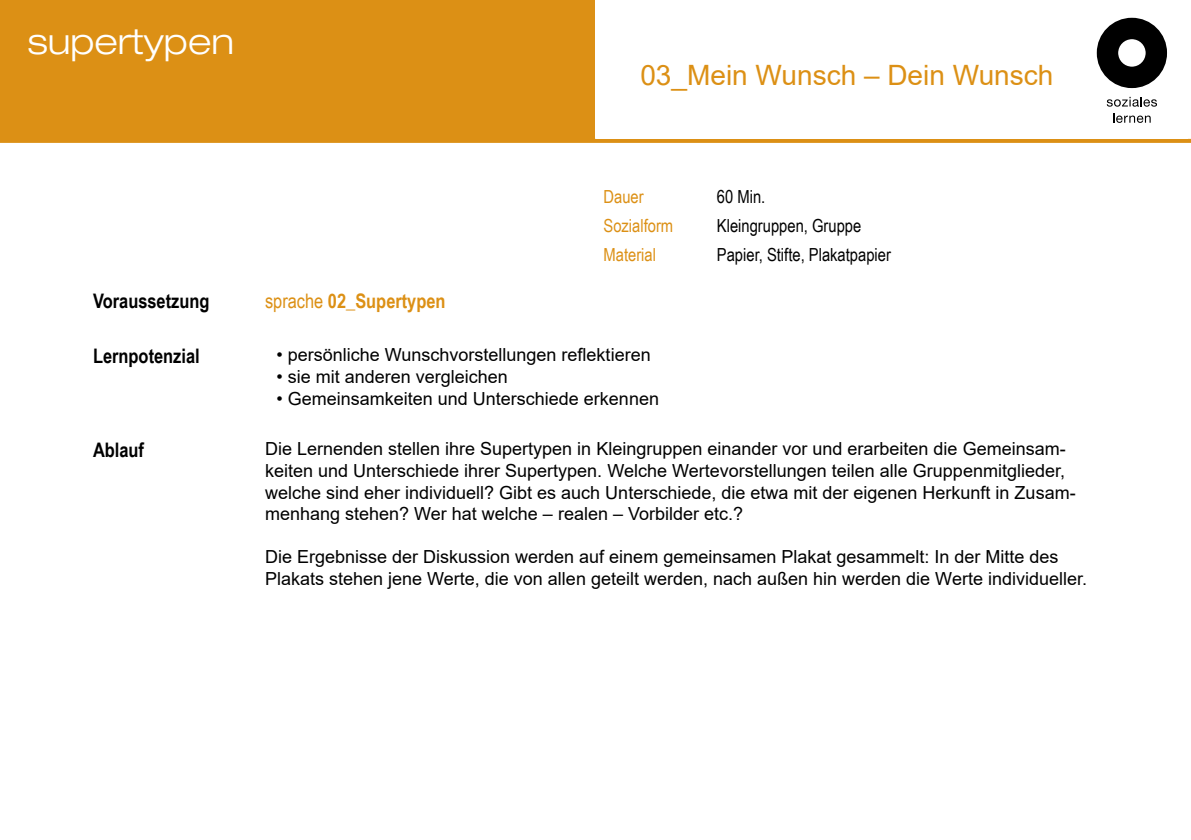
<style>
.page{position:relative;width:1191px;height:840px;background:#fff}
.page>*{position:absolute;margin:0;border:0;box-sizing:border-box;transform-origin:0 0}
.t1{font:300 expanded 36px "Helvetica Neue LT Std";color:#fff}
.t2{font:28px "Arial";color:#dc9015}
.t3{font:700 20px "Arial Narrow";color:#000}
.t4{font:700 20px "Arial Narrow";color:#dc9015}
.t5{font:18px/21.6px "Arial";color:#000}
.t6{font:18px "Arial Narrow";color:#000}
.t7{font:18px "Arial Narrow";color:#dc9015}
.s1{font-weight:400}
</style>
<div class="page">
<div style="left:0;top:0;width:1191px;height:143px;background:#dc9015"></div>
<div style="left:596px;top:3px;width:592px;height:136px;background:#fff"></div>
<div style="left:1096px;top:18px;width:71px;height:70px;border:21px solid #000;border-radius:50%"></div>
<svg style="left:1106px;top:97px;width:51px;height:10px"></svg>
<svg style="left:1113px;top:113px;width:37px;height:10px"></svg>
<h1 class="t1" style="left:28px;top:19px;width:208px">supertypen</h1>
<h2 class="t2" style="left:640px;top:56px;width:414px">03_Mein Wunsch – Dein Wunsch</h2>
<p class="t7" style="left:603px;top:183px;width:42px">Dauer</p>
<p class="t6" style="left:717px;top:183px;width:50px">60 Min.</p>
<p class="t7" style="left:603px;top:212px;width:71px">Sozialform</p>
<p class="t6" style="left:717px;top:212px;width:146px">Kleingruppen, Gruppe</p>
<p class="t7" style="left:603px;top:241px;width:54px">Material</p>
<p class="t6" style="left:717px;top:241px;width:175px">Papier, Stifte, Plakatpapier</p>
<p class="t3" style="left:93px;top:286px;width:118px">Voraussetzung</p>
<p class="t4" style="left:265px;top:286px;width:182px"><span class="s1">sprache</span> 02_Supertypen</p>
<p class="t3" style="left:93px;top:340px;width:108px">Lernpotenzial</p>
<p class="t5" style="left:276px;top:344px;width:376px">• persönliche Wunschvorstellungen reflektieren</p>
<p class="t5" style="left:276px;top:365px;width:233px">• sie mit anderen vergleichen</p>
<p class="t5" style="left:276px;top:387px;width:384px">• Gemeinsamkeiten und Unterschiede erkennen</p>
<p class="t3" style="left:93px;top:434px;width:53px">Ablauf</p>
<p class="t5" style="left:265px;top:438px;width:812px">Die Lernenden stellen ihre Supertypen in Kleingruppen einander vor und erarbeiten die Gemeinsam&shy;keiten und Unterschiede ihrer Supertypen. Welche Wertevorstellungen teilen alle Gruppenmitglieder, welche sind eher individuell? Gibt es auch Unterschiede, die etwa mit der eigenen Herkunft in Zusam&shy;menhang stehen? Wer hat welche – realen – Vorbilder etc.?</p>
<p class="t5" style="left:265px;top:546px;width:823px">Die Ergebnisse der Diskussion werden auf einem gemeinsamen Plakat gesammelt: In der Mitte des<br>Plakats stehen jene Werte, die von allen geteilt werden, nach außen hin werden die Werte individueller.</p>
</div>
